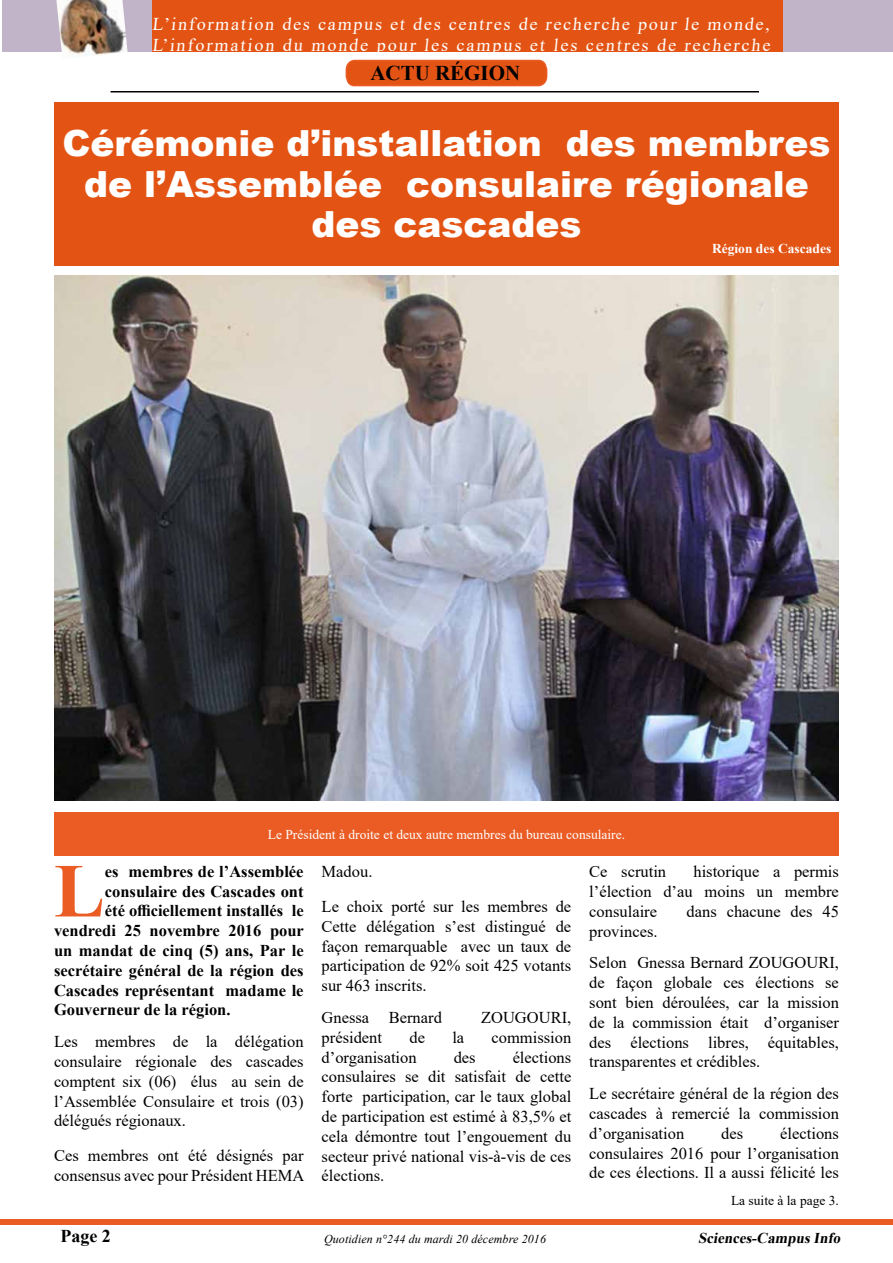
<style>
.page{position:relative;width:893px;height:1263px;background:#fff}
.page>*{position:absolute;margin:0;border:0;box-sizing:border-box;transform-origin:0 0}
.t1{font:700 76.35px "Times New Roman";color:#ea5c24}
.t2{font:900 36px/40.5px "Arial";color:#fff;text-align:center}
.t3{font:700 21px "Times New Roman";color:#000}
.t4{font:18px/21.6px "Times New Roman";letter-spacing:.105em;color:#fff}
.t5{font:700 18px "Times New Roman";color:#000}
.t6{font:16.5px/19.8px "Times New Roman";color:#000;text-align:justify}
.t7{font:700 16.5px "Times New Roman";color:#000}
.t8{font:italic 700 15px "Times New Roman";color:#000}
.t9{font:13.5px "Times New Roman";color:#fff}
.t10{font:700 13.5px "Times New Roman";color:#fff}
.t11{font:13.5px "Times New Roman";color:#000}
.t12{font:italic 12px "Times New Roman";letter-spacing:.01em;color:#000}
</style>
<div class="page">
<div style="left:1px;top:1219px;width:892px;height:6px;background:#ea5c24"></div>
<div style="left:54px;top:812px;width:785px;height:44px;background:#ea5c24"></div>
<hr style="left:111px;top:91px;width:648px;height:1px;background:#000">
<div style="left:2px;top:0;width:891px;height:52px;background:#c2b4c8"></div>
<div style="left:152px;top:0;width:630px;height:52px;background:#e35414"></div>
<img style="left:56px;top:0;width:72px;height:56px">
<div style="left:54px;top:102px;width:785px;height:164px;background:#e35414"></div>
<img style="left:54px;top:275px;width:785px;height:525px">
<svg style="left:345px;top:59px;width:203px;height:28px;background:#e56026"></svg>
<p class="t4" style="left:152px;top:12px;width:622px">L’information des campus et des centres de recherche pour le monde,<br>L’information du monde pour les campus et les centres de recherche</p>
<p class="t3" style="left:370px;top:58px;width:151px">ACTU RÉGION</p>
<h2 class="t2" style="left:62px;top:122px;width:770px">Cérémonie d’installation des membres de l’Assemblée consulaire régionale des cascades</h2>
<p class="t10" style="left:712px;top:238px;width:121px">Région des Cascades</p>
<p class="t9" style="left:268px;top:825px;width:359px">Le Président à droite et deux autre membres du bureau consulaire.</p>
<h1 class="t1" style="left:54px;top:836px;width:52px">L</h1>
<p class="t7" style="left:105px;top:859px;width:200px">es membres de l’Assemblée</p>
<p class="t7" style="left:105px;top:879px;width:200px">consulaire des Cascades ont</p>
<p class="t7" style="left:105px;top:899px;width:200px">été officiellement installés le</p>
<p class="t7" style="left:54px;top:919px;width:251px">vendredi 25 novembre 2016 pour</p>
<p class="t7" style="left:54px;top:939px;width:251px">un mandat de cinq (5) ans, Par le</p>
<p class="t7" style="left:54px;top:958px;width:251px">secrétaire général de la région des</p>
<p class="t7" style="left:54px;top:978px;width:251px">Cascades représentant madame le</p>
<p class="t7" style="left:54px;top:998px;width:178px">Gouverneur de la région.</p>
<p class="t6" style="left:54px;top:1031px;width:251px">Les membres de la délégation consulaire régionale des cascades comptent six (06) élus au sein de l’Assemblée Consulaire et trois (03) délégués régionaux.</p>
<p class="t6" style="left:54px;top:1145px;width:252px">Ces membres ont été désignés par consensus avec pour Président HEMA</p>
<p class="t6" style="left:322px;top:854px;width:251px;line-height:34.8px">Madou.<br>Le choix porté sur les membres de</p>
<p class="t6" style="left:322px;top:916px;width:251px">Cette délégation s’est distingué de façon remarquable avec un taux de participation de 92% soit 425 votants sur 463 inscrits.</p>
<p class="t6" style="left:322px;top:1007px;width:122px">Gnessa Bernard</p>
<p class="t6" style="left:481px;top:1007px;width:92px">ZOUGOURI,</p>
<p class="t6" style="left:322px;top:1027px;width:62px">président</p>
<p class="t6" style="left:409px;top:1027px;width:17px">de</p>
<p class="t6" style="left:452px;top:1027px;width:13px">la</p>
<p class="t6" style="left:492px;top:1027px;width:81px">commission</p>
<p class="t6" style="left:322px;top:1046px;width:97px">d’organisation</p>
<p class="t6" style="left:454px;top:1046px;width:23px">des</p>
<p class="t6" style="left:322px;top:1046px;width:251px;text-indent:191px">élections consulaires se dit satisfait de cette forte participation, car le taux global de participation est estimé à 83,5% et cela démontre tout l’engouement du secteur privé national vis-à-vis de ces élections.</p>
<p class="t6" style="left:589px;top:861px;width:251px;text-indent:104px">historique a permis l’élection d’au moins un membre consulaire</p>
<p class="t6" style="left:589px;top:861px;width:78px">Ce scrutin</p>
<p class="t6" style="left:687px;top:901px;width:154px">dans chacune des 45</p>
<p class="t6" style="left:589px;top:914px;width:251px;line-height:31.8px">provinces.<br>Selon Gnessa Bernard ZOUGOURI,</p>
<p class="t6" style="left:589px;top:972px;width:251px">de façon globale ces élections se sont bien déroulées, car la mission de la commission était d’organiser des élections libres, équitables, transparentes et crédibles.</p>
<p class="t6" style="left:589px;top:1083px;width:251px">Le secrétaire général de la région des cascades à remercié la commission d’organisation</p>
<p class="t6" style="left:589px;top:1123px;width:251px;text-indent:191px">élections consulaires 2016 pour l’organisation de ces élections. Il a aussi félicité les</p>
<p class="t6" style="left:721px;top:1123px;width:23px">des</p>
<p class="t11" style="left:731px;top:1191px;width:109px">La suite à la page 3.</p>
<p class="t5" style="left:60px;top:1223px;width:52px">Page 2</p>
<p class="t12" style="left:324px;top:1231px;width:224px">Quotidien n°244 du mardi 20 décembre 2016</p>
<p class="t8" style="left:698px;top:1227px;width:147px">Sciences-CampusInfo</p>
</div>
